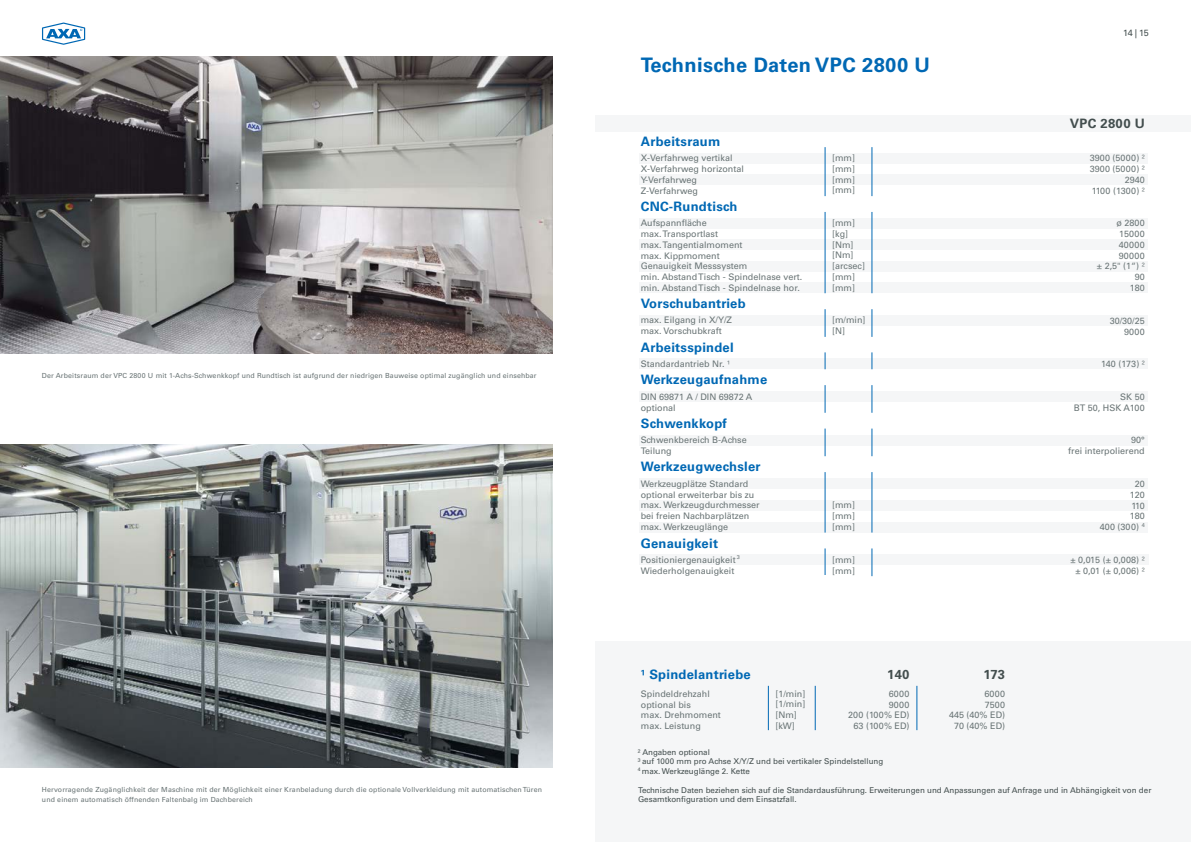
<style>
.page{position:relative;width:1191px;height:842px;background:#fff}
.page>*{position:absolute;margin:0;border:0;box-sizing:border-box;transform-origin:0 0}
.t1{font:700 20px "Univers LT";letter-spacing:.02em;color:#0068b4}
.t2{font:700 13px "Univers LT";letter-spacing:.02em;color:#0068b4}
.t3{font:700 13px "Univers LT";letter-spacing:.02em;color:#434e4e}
.t4{font:9px/10.8px "Univers LT";color:#697475}
.t5{font:9px/10.8px "Univers LT";letter-spacing:.02em;color:#697475;text-align:right}
.t6{font:9px "Univers LT";color:#434e4e}
.t7{font:8px/9.6px "Univers LT";color:#434e4e}
.t8{font:7px/10px "Univers LT";letter-spacing:.02em;color:#697475}
.t9{font:5.5px "Univers LT";color:#687172}
.t10{font:4.9px "Univers LT";color:#434e4e}
</style>
<div class="page">
<div style="left:595px;top:115px;width:596px;height:16px;background:#f5f6f7"></div>
<div style="left:639px;top:175px;width:509px;height:10px;background:#f5f6f7"></div>
<div style="left:639px;top:153px;width:509px;height:10px;background:#f5f6f7"></div>
<div style="left:639px;top:315px;width:509px;height:11px;background:#f5f6f7"></div>
<div style="left:639px;top:358px;width:509px;height:11px;background:#f5f6f7"></div>
<div style="left:639px;top:391px;width:509px;height:11px;background:#f5f6f7"></div>
<div style="left:639px;top:435px;width:509px;height:10px;background:#f5f6f7"></div>
<div style="left:639px;top:478px;width:509px;height:11px;background:#f5f6f7"></div>
<div style="left:639px;top:500px;width:509px;height:11px;background:#f5f6f7"></div>
<div style="left:639px;top:522px;width:509px;height:10px;background:#f5f6f7"></div>
<div style="left:639px;top:218px;width:509px;height:11px;background:#f5f6f7"></div>
<div style="left:639px;top:239px;width:509px;height:11px;background:#f5f6f7"></div>
<div style="left:639px;top:261px;width:509px;height:11px;background:#f5f6f7"></div>
<div style="left:639px;top:282px;width:509px;height:11px;background:#f5f6f7"></div>
<div style="left:639px;top:554px;width:509px;height:11px;background:#f5f6f7"></div>
<img style="left:0;top:57px;width:553px;height:297px">
<img style="left:0;top:444px;width:553px;height:324px">
<div style="left:595px;top:642px;width:596px;height:200px;background:#f5f6f7"></div>
<hr style="left:825px;top:147px;width:1px;height:49px;background:#0068b4">
<hr style="left:825px;top:472px;width:1px;height:61px;background:#0068b4">
<svg style="left:825px;top:309px;width:1px;height:28px"></svg>
<svg style="left:825px;top:352px;width:1px;height:17px"></svg>
<svg style="left:825px;top:385px;width:1px;height:28px"></svg>
<svg style="left:825px;top:429px;width:1px;height:27px"></svg>
<hr style="left:825px;top:212px;width:1px;height:81px;background:#0068b4">
<hr style="left:871px;top:147px;width:1px;height:49px;background:#0068b4">
<hr style="left:871px;top:472px;width:1px;height:61px;background:#0068b4">
<svg style="left:871px;top:309px;width:1px;height:28px"></svg>
<svg style="left:871px;top:352px;width:1px;height:17px"></svg>
<svg style="left:871px;top:385px;width:1px;height:28px"></svg>
<svg style="left:871px;top:429px;width:1px;height:27px"></svg>
<hr style="left:871px;top:212px;width:1px;height:81px;background:#0068b4">
<svg style="left:825px;top:548px;width:1px;height:27px"></svg>
<hr style="left:768px;top:686px;width:1px;height:44px;background:#0068b4">
<svg style="left:871px;top:548px;width:1px;height:28px"></svg>
<hr style="left:815px;top:686px;width:1px;height:44px;background:#0068b4">
<hr style="left:916px;top:686px;width:1px;height:44px;background:#0068b4">
<svg style="left:42px;top:23px;width:43px;height:22px"></svg>
<p class="t8" style="left:42px;top:371px;width:496px">Der Arbeitsraum der VPC 2800 U mit 1-Achs-Schwenkkopf und Rundtisch ist aufgrund der niedrigen Bauweise optimal zugänglich und einsehbar</p>
<p class="t8" style="left:42px;top:785px;width:501px">Hervorragende Zugänglichkeit der Maschine mit der Möglichkeit einer Kranbeladung durch die optionale Vollverkleidung mit automatischen Türen und einem automatisch öffnenden Faltenbalg im Dachbereich</p>
<h1 class="t1" style="left:641px;top:53px;width:291px">Technische Daten VPC 2800 U</h1>
<h2 class="t2" style="left:641px;top:134px;width:81px">Arbeitsraum</h2>
<p class="t4" style="left:641px;top:153px;width:105px">X-Verfahrweg vertikal<br>X-Verfahrweg horizontal<br>Y-Verfahrweg<br>Z-Verfahrweg</p>
<h2 class="t2" style="left:641px;top:199px;width:98px">CNC-Rundtisch</h2>
<p class="t4" style="left:641px;top:218px;width:163px">Aufspannfläche<br>max. Transportlast<br>max. Tangentialmoment<br>max. Kippmoment<br>Genauigkeit Messsystem<br>min. Abstand Tisch - Spindelnase vert. min. Abstand Tisch - Spindelnase hor.</p>
<h2 class="t2" style="left:640px;top:296px;width:106px">Vorschubantrieb</h2>
<h2 class="t2" style="left:641px;top:339px;width:94px">Arbeitsspindel</h2>
<h2 class="t2" style="left:641px;top:372px;width:128px">Werkzeugaufnahme</h2>
<h2 class="t2" style="left:641px;top:416px;width:88px">Schwenkkopf</h2>
<p class="t4" style="left:641px;top:315px;width:93px">max. Eilgang in X/Y/Z max. Vorschubkraft</p>
<p class="t4" style="left:641px;top:358px;width:91px">Standardantrieb Nr. ¹</p>
<p class="t4" style="left:641px;top:391px;width:113px">DIN 69871 A / DIN 69872 A optional</p>
<p class="t4" style="left:641px;top:435px;width:107px">Schwenkbereich B-Achse<br>Teilung</p>
<h2 class="t2" style="left:641px;top:459px;width:121px">Werkzeugwechsler</h2>
<p class="t4" style="left:641px;top:478px;width:120px">Werkzeugplätze Standard optional erweiterbar bis zu max. Werkzeugdurchmesser bei freien Nachbarplätzen max. Werkzeuglänge</p>
<p class="t4" style="left:832px;top:152px;width:24px;text-align:justify">[mm] [mm] [mm] [mm]</p>
<p class="t4" style="left:832px;top:217px;width:35px">[mm] [kg] [Nm] [Nm] [arcsec] [mm] [mm]</p>
<p class="t4" style="left:832px;top:315px;width:35px">[m/min] [N]</p>
<p class="t4" style="left:832px;top:500px;width:24px;text-align:justify">[mm] [mm] [mm]</p>
<p class="t6" style="left:1123px;top:28px;width:27px">14 |15</p>
<h2 class="t3" style="left:1070px;top:115px;width:76px">VPC 2800 U</h2>
<p class="t4" style="left:1089px;top:153px;width:57px;text-align:right">3900 (5000) ²<br>3900 (5000) ²<br>2940<br>1100 (1300) ²</p>
<p class="t5" style="left:1097px;top:218px;width:49px">ø 2800<br>15000<br>40000<br>90000<br>± 2,5" (1“) ²<br>90<br>180</p>
<p class="t4" style="left:1109px;top:315px;width:37px;text-align:right">30/30/25<br>9000</p>
<p class="t4" style="left:1101px;top:358px;width:45px">140 (173) ²</p>
<p class="t4" style="left:1073px;top:391px;width:72px;text-align:right">SK 50<br>BT 50, HSK A100</p>
<p class="t4" style="left:1068px;top:435px;width:78px;text-align:right">90°<br>frei interpolierend</p>
<p class="t4" style="left:1130px;top:478px;width:16px;text-align:center">20<br>120<br>110<br>180</p>
<p class="t4" style="left:1099px;top:521px;width:46px">400 (300) <sup>4</sup></p>
<h2 class="t2" style="left:641px;top:535px;width:79px">Genauigkeit</h2>
<p class="t4" style="left:641px;top:554px;width:96px">Positioniergenauigkeit<br>Wiederholgenauigkeit</p>
<p class="t4" style="left:832px;top:554px;width:24px">[mm] [mm]</p>
<p class="t4" style="left:1070px;top:555px;width:76px;text-align:center">± 0,015 (± 0,008) ² ± 0,01 (± 0,006) ²</p>
<p class="t9" style="left:736px;top:554px;width:5px">3</p>
<h2 class="t2" style="left:641px;top:667px;width:111px">¹ Spindelantriebe</h2>
<h2 class="t3" style="left:887px;top:667px;width:24px">140</h2>
<h2 class="t3" style="left:983px;top:667px;width:23px">173</h2>
<p class="t4" style="left:775px;top:688px;width:31px">[1/min] [1/min] [Nm] [kW]</p>
<p class="t4" style="left:641px;top:688px;width:82px">Spindeldrehzahl optional bis<br>max. Drehmoment max. Leistung</p>
<p class="t4" style="left:949px;top:688px;width:58px;text-align:right">6000<br>7500<br>445 (40% ED)<br>70 (40% ED)</p>
<p class="t4" style="left:848px;top:688px;width:63px;text-align:right">6000<br>9000<br>200 (100% ED)<br>63 (100% ED)</p>
<p class="t7" style="left:638px;top:747px;width:73px">² Angaben optional</p>
<p class="t7" style="left:638px;top:757px;width:247px">³ auf 1000 mm pro Achse X/Y/Z und bei vertikaler Spindelstellung</p>
<p class="t7" style="left:642px;top:766px;width:110px">max. Werkzeuglänge 2. Kette</p>
<p class="t10" style="left:638px;top:767px;width:4px">4</p>
<p class="t7" style="left:638px;top:785px;width:515px">Technische Daten beziehen sich auf die Standardausführung. Erweiterungen und Anpassungen auf Anfrage und in Abhängigkeit von der<br>Gesamtkonfiguration und dem Einsatzfall.</p>
</div>
